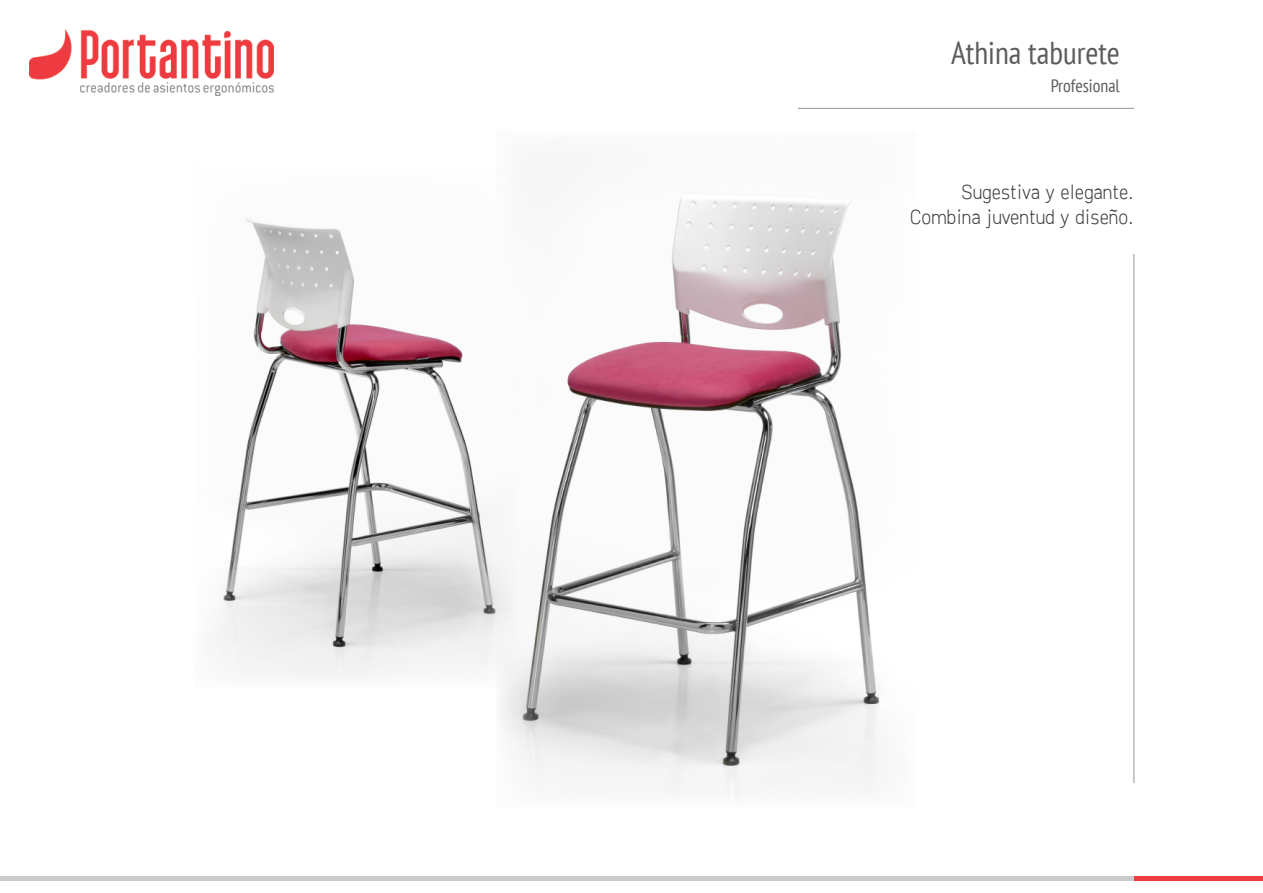
<style>
.page{position:relative;width:1263px;height:893px;background:#fff}
.page>*{position:absolute;margin:0;border:0;box-sizing:border-box;transform-origin:0 0}
.t1{font:condensed 31.5px "PT Sans";color:#5c5c5f}
.t2{font:300 21px/25.2px "Freeroad";color:#3e3e3f;text-align:right}
.t3{font:condensed 18px "PT Sans";color:#5c5c5f}
</style>
<div class="page">
<img style="left:501px;top:193px;width:380px;height:602px">
<div style="left:1134px;top:876px;width:129px;height:5px;background:#ee3d43"></div>
<img style="left:29px;top:29px;width:245px;height:67px">
<div style="left:0;top:876px;width:1134px;height:5px;background:#cbc9cb"></div>
<hr style="left:1134px;top:254px;width:1px;height:529px;background:#8f989e">
<hr style="left:798px;top:108px;width:336px;height:1px;background:#8f989e">
<img style="left:219px;top:193px;width:299px;height:494px">
<h1 class="t1" style="left:951px;top:33px;width:170px">Athina taburete</h1>
<p class="t3" style="left:1051px;top:74px;width:71px">Profesional</p>
<p class="t2" style="left:910px;top:179px;width:225px">Sugestiva y elegante.<br>Combina juventud y diseño.</p>
</div>
